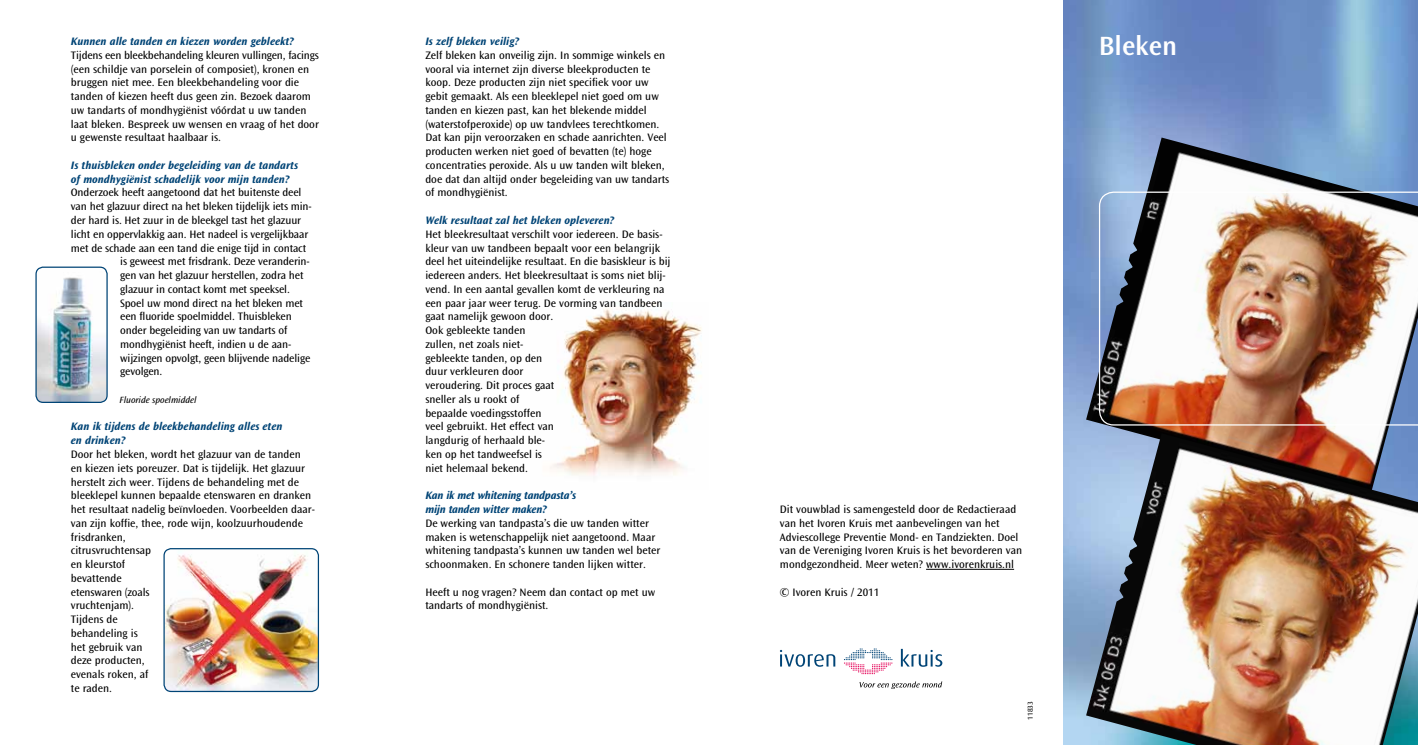
<style>
.page{position:relative;width:1418px;height:745px;background:#fff}
.page>*{position:absolute;margin:0;border:0;box-sizing:border-box;transform-origin:0 0}
.t1{font:600 27.5px "Ocean Sans Std";color:#fff}
.t2{font:11.25px/13.8px "Ocean Sans Std";color:#000}
.t3{font:italic 700 11.25px/13.8px "Ocean Sans Std";color:#004476}
.t4{font:italic 700 11.25px/13.8px "Ocean Sans Std";letter-spacing:-.02em;color:#004476}
.t5{font:italic 9.38px "Ocean Sans Std";color:#000}
.t6{font:7.5px "Ocean Sans Std";color:#000}
</style>
<div class="page">
<img style="left:550px;top:303px;width:152px;height:173px">
<img style="left:1063px;top:0;width:354px;height:744px">
<img style="left:1086px;top:137px;width:331px;height:296px">
<img style="left:1086px;top:433px;width:331px;height:311px">
<hr style="left:926px;top:568px;width:88px;height:1px;background:#000">
<img style="left:1098px;top:191px;width:319px;height:234px">
<img style="left:36px;top:268px;width:71px;height:134px">
<div style="left:35px;top:266px;width:73px;height:136px;border:1px solid #004476;border-radius:7px"></div>
<img style="left:164px;top:549px;width:154px;height:142px">
<div style="left:163px;top:547px;width:156px;height:144px;border:1px solid #004476;border-radius:7px"></div>
<svg style="left:844px;top:648px;width:48px;height:25px"></svg>
<svg style="left:780px;top:649px;width:55px;height:17px"></svg>
<svg style="left:900px;top:648px;width:42px;height:18px"></svg>
<svg style="left:859px;top:681px;width:83px;height:7px"></svg>
<p class="t3" style="left:71px;top:35px;width:224px">Kunnen alle tanden en kiezen worden gebleekt?</p>
<p class="t2" style="left:71px;top:48px;width:249px">Tijdens een bleekbehandeling kleuren vullingen, facings (een schildje van porselein of composiet), kronen en bruggen niet mee. Een bleekbehandeling voor die tanden of kiezen heeft dus geen zin. Bezoek daarom uw tandarts of mondhygiënist vóórdat u uw tanden laat bleken. Bespreek uw wensen en vraag of het door u gewenste resultaat haalbaar is.</p>
<p class="t3" style="left:71px;top:158px;width:229px">Is thuisbleken onder begeleiding van de tandarts of mondhygiënist schadelijk voor mijn tanden?</p>
<p class="t2" style="left:71px;top:186px;width:232px">Onderzoek heeft aangetoond dat het buitenste deel</p>
<p class="t2" style="left:71px;top:200px;width:242px">van het glazuur direct na het bleken tijdelijk iets min-</p>
<p class="t2" style="left:71px;top:213px;width:232px">der hard is. Het zuur in de bleekgel tast het glazuur</p>
<p class="t2" style="left:71px;top:227px;width:239px">licht en oppervlakkig aan. Het nadeel is vergelijkbaar</p>
<p class="t2" style="left:71px;top:241px;width:237px">met de schade aan een tand die enige tijd in contact</p>
<p class="t2" style="left:120px;top:255px;width:191px">is geweest met frisdrank. Deze veranderin-</p>
<p class="t2" style="left:120px;top:268px;width:185px">gen van het glazuur herstellen, zodra het</p>
<p class="t2" style="left:120px;top:282px;width:171px">glazuur in contact komt met speeksel.</p>
<p class="t2" style="left:120px;top:296px;width:184px">Spoel uw mond direct na het bleken met</p>
<p class="t2" style="left:120px;top:310px;width:173px">een fluoride spoelmiddel. Thuisbleken</p>
<p class="t2" style="left:120px;top:323px;width:169px">onder begeleiding van uw tandarts of</p>
<p class="t2" style="left:120px;top:337px;width:172px">mondhygiënist heeft, indien u de aan-</p>
<p class="t2" style="left:120px;top:351px;width:192px">wijzingen opvolgt, geen blijvende nadelige</p>
<p class="t2" style="left:120px;top:365px;width:44px">gevolgen.</p>
<p class="t5" style="left:120px;top:394px;width:78px">Fluoride spoelmiddel</p>
<p class="t3" style="left:71px;top:420px;width:213px">Kan ik tijdens de bleekbehandeling alles eten en drinken?</p>
<p class="t2" style="left:71px;top:447px;width:246px">Door het bleken, wordt het glazuur van de tanden<br>en kiezen iets poreuzer. Dat is tijdelijk. Het glazuur herstelt zich weer. Tijdens de behandeling met de bleeklepel kunnen bepaalde etenswaren en dranken het resultaat nadelig beïnvloeden. Voorbeelden daar&shy;van zijn koffie, thee, rode wijn, koolzuurhoudende frisdranken,<br>citrusvruchtensap<br>en kleurstof<br>bevattende<br>etenswaren (zoals<br>vruchtenjam).<br>Tijdens de<br>behandeling is<br>het gebruik van<br>deze producten,<br>evenals roken, af<br>te raden.</p>
<p class="t3" style="left:425px;top:35px;width:95px">Is zelf bleken veilig?</p>
<p class="t2" style="left:425px;top:48px;width:245px">Zelf bleken kan onveilig zijn. In sommige winkels en vooral via internet zijn diverse bleekproducten te koop. Deze producten zijn niet specifiek voor uw gebit gemaakt. Als een bleeklepel niet goed om uw tanden en kiezen past, kan het blekende middel (waterstofperoxide) op uw tandvlees terechtkomen.<br>Dat kan pijn veroorzaken en schade aanrichten. Veel producten werken niet goed of bevatten (te) hoge concentraties peroxide. Als u uw tanden wilt bleken, doe dat dan altijd onder begeleiding van uw tandarts of mondhygiënist.</p>
<p class="t3" style="left:425px;top:213px;width:190px">Welk resultaat zal het bleken opleveren?</p>
<p class="t2" style="left:425px;top:227px;width:247px">Het bleekresultaat verschilt voor iedereen. De basis&shy;kleur van uw tandbeen bepaalt voor een belangrijk deel het uiteindelijke resultaat. En die basiskleur is bij iedereen anders. Het bleekresultaat is soms niet blij&shy;vend. In een aantal gevallen komt de verkleuring na een paar jaar weer terug. De vorming van tandbeen gaat namelijk gewoon door.<br>Ook gebleekte tanden<br>zullen, net zoals niet-<br>gebleekte tanden, op den<br>duur verkleuren door<br>veroudering. Dit proces gaat<br>sneller als u rookt of<br>bepaalde voedingsstoffen<br>veel gebruikt. Het effect van<br>langdurig of herhaald ble-<br>ken op het tandweefsel is<br>niet helemaal bekend.</p>
<p class="t4" style="left:425px;top:488px;width:152px">Kan ik met whitening tandpasta’s mijn tanden witter maken?</p>
<p class="t2" style="left:425px;top:516px;width:236px">De werking van tandpasta’s die uw tanden witter maken is wetenschappelijk niet aangetoond. Maar whitening tandpasta’s kunnen uw tanden wel beter schoonmaken. En schonere tanden lijken witter.</p>
<p class="t2" style="left:425px;top:584px;width:231px">Heeft u nog vragen? Neem dan contact op met uw tandarts of mondhygiënist.</p>
<h1 class="t1" style="left:1098px;top:31px;width:80px">Bleken</h1>
<p class="t2" style="left:780px;top:502px;width:244px">Dit vouwblad is samengesteld door de Redactieraad van het Ivoren Kruis met aanbevelingen van het Adviescollege Preventie Mond- en Tandziekten. Doel van de Vereniging Ivoren Kruis is het bevorderen van mondgezondheid. Meer weten? www.ivorenkruis.nl</p>
<p class="t2" style="left:780px;top:585px;width:101px">© Ivoren Kruis / 2011</p>
<p class="t6" style="left:1026px;top:719px;width:20px;rotate:-90deg">11833</p>
</div>
